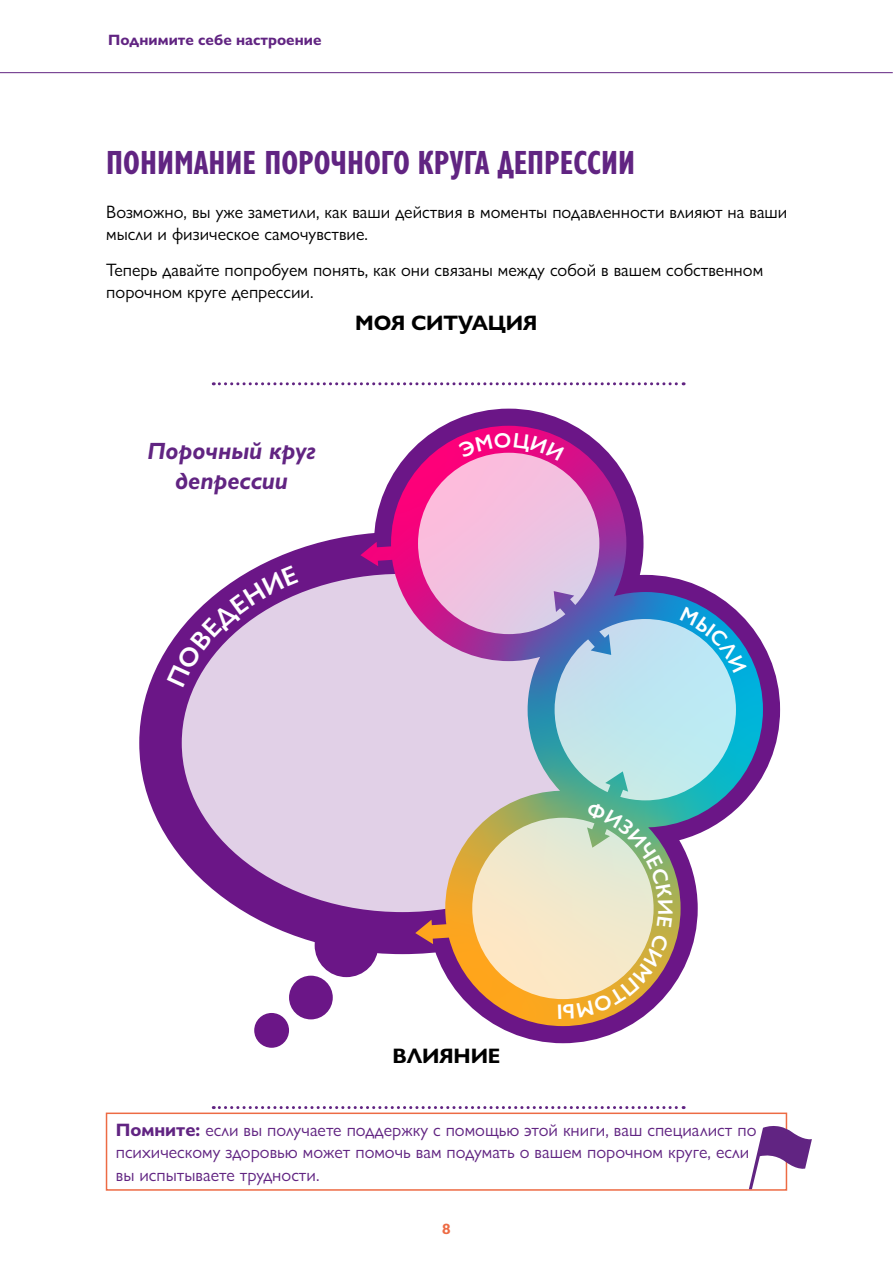
<style>
.page{position:relative;width:893px;height:1263px;background:#fff}
.page>*{position:absolute;margin:0;border:0;box-sizing:border-box;transform-origin:0 0}
.t1{font:700 condensed 34.5px "Gill Sans Nova";color:#612482}
.t2{font:italic 700 23.55px/29.5px "Gill Sans Nova";color:#612482;text-align:center}
.t3{font:700 21px "Gill Sans Nova";letter-spacing:-.01em;color:#000}
.t4{font:18px/22.5px "Gill Sans Nova";color:#000}
.t5{font:18px/22.5px "Gill Sans Nova";color:#612482}
.t6{font:700 15px "Gill Sans Nova";color:#612482}
.t7{font:700 15px "Gill Sans Nova";color:#ed6b44}
.s1{font-weight:700}
</style>
<div class="page">
<svg style="left:213px;top:382px;width:471px;height:3px"></svg>
<svg style="left:213px;top:1106px;width:471px;height:3px"></svg>
<div style="left:106px;top:1112px;width:681px;height:79px;border:2px solid #ed6b44"></div>
<svg style="left:749px;top:1125px;width:63px;height:64px"></svg>
<svg style="left:443px;top:409px;width:337px;height:634px"></svg>
<div style="left:139px;top:532px;width:526px;height:422px;background:#6b1687;border-radius:50%"></div>
<div style="left:182px;top:574px;width:441px;height:338px;background:#e1d0e7;border-radius:50%"></div>
<svg style="left:360px;top:426px;width:403px;height:600px"></svg>
<div style="left:315px;top:913px;width:63px;height:64px;background:#6b1687;border-radius:50%"></div>
<div style="left:289px;top:976px;width:44px;height:43px;background:#6b1687;border-radius:50%"></div>
<div style="left:254px;top:1013px;width:35px;height:35px;background:#6b1687;border-radius:50%"></div>
<hr style="left:0;top:72px;width:893px;height:1px;background:#612482">
<svg style="left:167px;top:565px;width:132px;height:122px"></svg>
<svg style="left:418px;top:432px;width:329px;height:587px"></svg>
<p class="t6" style="left:108px;top:31px;width:215px">Поднимите себе настроение</p>
<h1 class="t1" style="left:106px;top:139px;width:530px">ПОНИМАНИЕ ПОРОЧНОГО КРУГА ДЕПРЕССИИ</h1>
<p class="t4" style="left:106px;top:200px;width:683px">Возможно, вы уже заметили, как ваши действия в моменты подавленности влияют на ваши мысли и физическое самочувствие.</p>
<p class="t4" style="left:106px;top:258px;width:658px">Теперь давайте попробуем понять, как они связаны между собой в вашем собственном порочном круге депрессии.</p>
<p class="t3" style="left:355px;top:310px;width:184px">МОЯ СИТУАЦИЯ</p>
<h2 class="t2" style="left:147px;top:436px;width:170px">Порочный круг депрессии</h2>
<p class="t3" style="left:393px;top:1043px;width:109px">ВЛИЯНИЕ</p>
<p class="t5" style="left:116px;top:1118px;width:642px"><span class="s1">Помните:</span> если вы получаете поддержку с помощью этой книги, ваш специалист по психическому здоровью может помочь вам подумать о вашем порочном круге, если вы испытываете трудности.</p>
<p class="t7" style="left:442px;top:1220px;width:10px">8</p>
</div>
